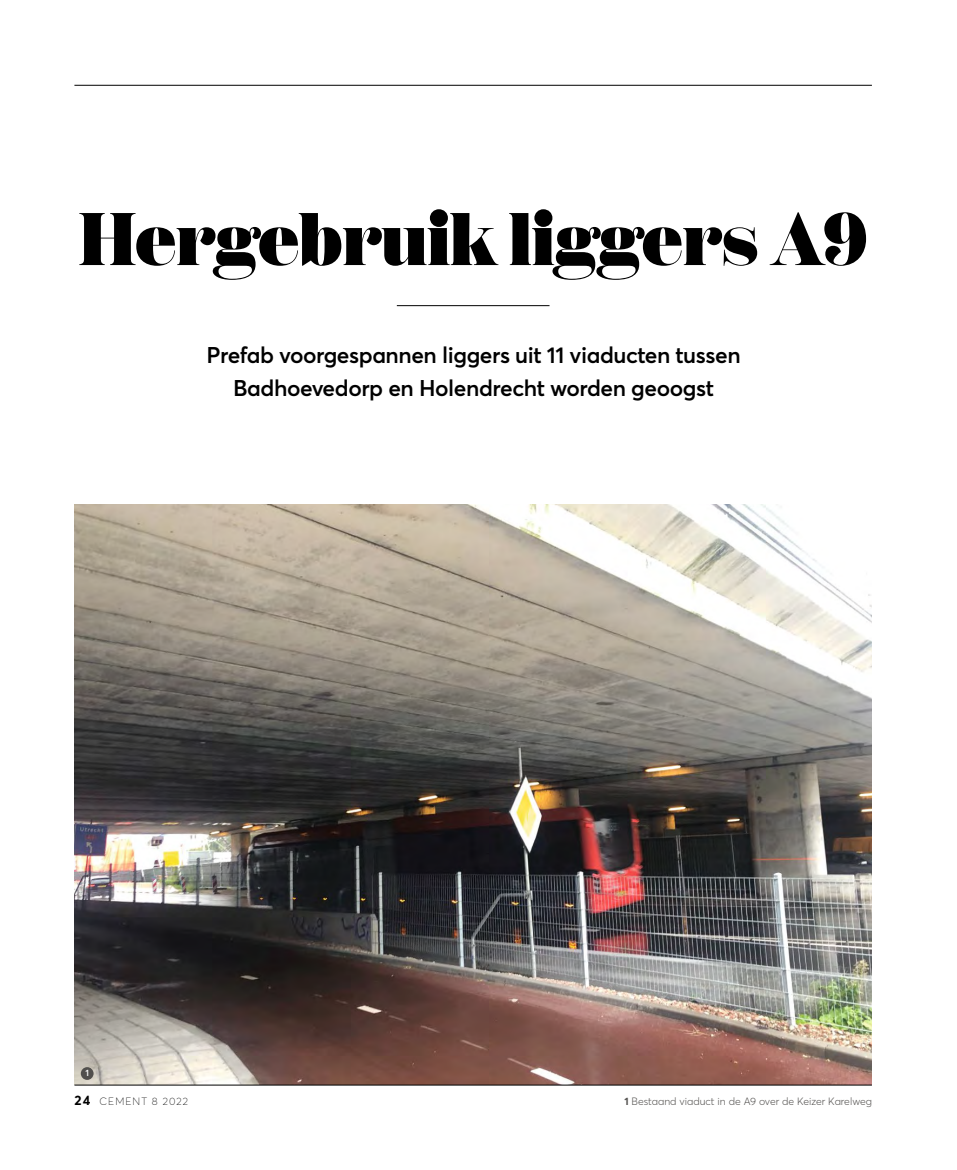
<style>
.page{position:relative;width:957px;height:1170px;background:#fff}
.page>*{position:absolute;margin:0;border:0;box-sizing:border-box;transform-origin:0 0}
.t1{font:900 74.25px "Scotch Display";letter-spacing:-.025em;color:#000}
.t2{font:600 22.5px/33px "Averta PE";letter-spacing:-.02em;color:#000;text-align:center}
.t3{font:300 10.5px "Averta PE";color:#514f4d}
.t4{font:100 10.5px "Averta PE";letter-spacing:.11em;color:#000}
.t5{font:600 9px "Averta PE";color:#fff}
.s1{font-weight:700;font-size:13.5px}
.s2{font-weight:700}
</style>
<div class="page">
<img style="left:74px;top:504px;width:798px;height:580px">
<hr style="left:397px;top:305px;width:152px;height:1px;background:#000">
<div style="left:81px;top:1067px;width:13px;height:12px;background:#514f4d;border-radius:50%"></div>
<hr style="left:74px;top:85px;width:798px;height:1px;background:#000">
<hr style="left:74px;top:1084px;width:798px;height:1px;background:#000">
<h1 class="t1" style="left:78px;top:197px;width:793px">Hergebruik liggers A9</h1>
<p class="t2" style="left:206px;top:337px;width:536px">Prefab voorgespannen liggers uit 11 viaducten tussen<br>Badhoevedorp en Holendrecht worden geoogst</p>
<p class="t5" style="left:85px;top:1066px;width:5px">1</p>
<p class="t4" style="left:74px;top:1093px;width:115px"><span class="s1">24</span> CEMENT 8 2022</p>
<p class="t3" style="left:624px;top:1093px;width:249px"><span class="s2">1</span> Bestaand viaduct in de A9 over de Keizer Karelweg</p>
</div>
